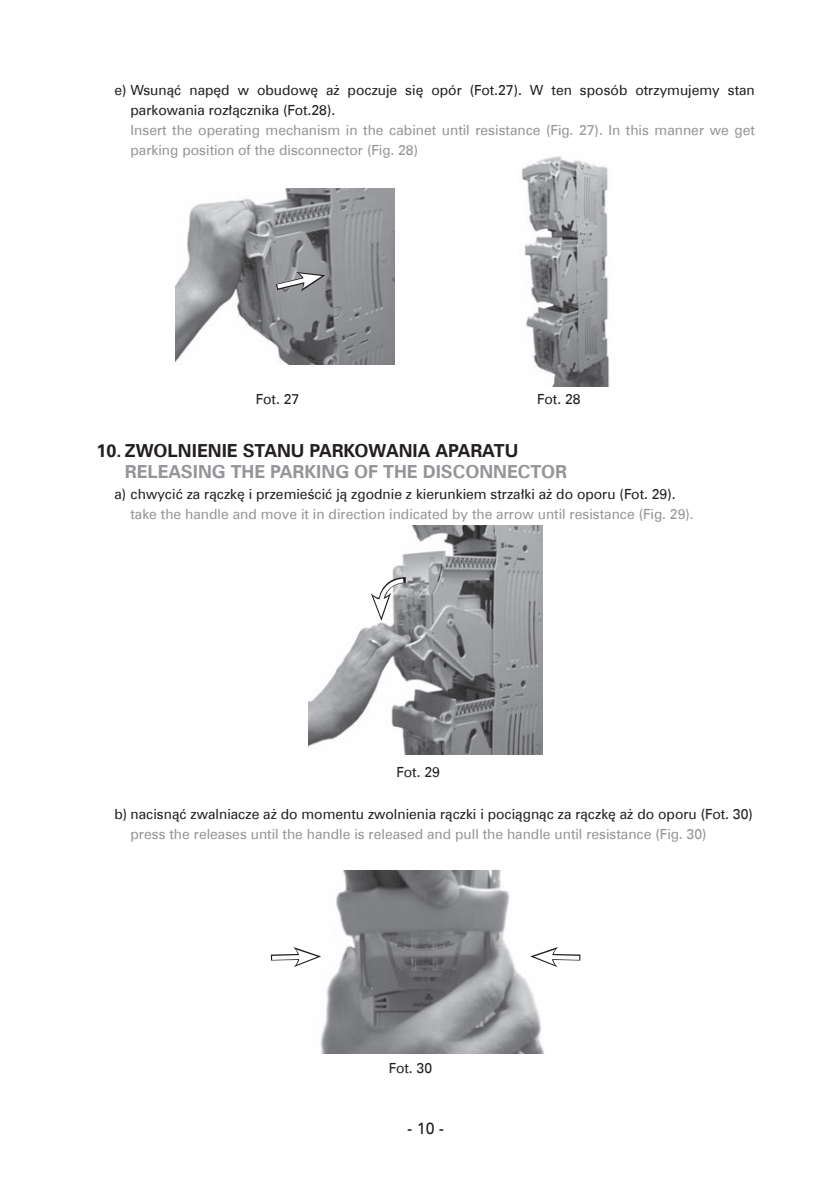
<style>
.page{position:relative;width:840px;height:1191px;background:#fff}
.page>*{position:absolute;margin:0;border:0;box-sizing:border-box;transform-origin:0 0}
.t1{font:700 18px "Zurich EU";color:#939598}
.t2{font:700 18px "Zurich EU";color:#231f20}
.t3{font:16px "Zurich EU";color:#231f20}
.t4{font:14px/20px "Zurich EU";color:#231f20}
.t5{font:14px/20px "Zurich EU";color:#939598}
</style>
<div class="page">
<img style="left:320px;top:870px;width:225px;height:184px">
<svg style="left:270px;top:947px;width:51px;height:20px"></svg>
<svg style="left:530px;top:947px;width:51px;height:20px"></svg>
<img style="left:308px;top:525px;width:234px;height:229px">
<svg style="left:370px;top:574px;width:41px;height:47px"></svg>
<img style="left:175px;top:189px;width:219px;height:176px">
<img style="left:518px;top:156px;width:92px;height:230px">
<svg style="left:269px;top:272px;width:56px;height:22px"></svg>
<p class="t4" style="left:130px;top:80px;width:625px;text-indent:-16px">e) Wsunąć napęd w obudowę aż poczuje się opór (Fot.27). W ten sposób otrzymujemy stan parkowania rozłącznika (Fot.28).</p>
<p class="t5" style="left:130px;top:120px;width:625px">Insert the operating mechanism in the cabinet until resistance (Fig. 27). In this manner we get parking position of the disconnector (Fig. 28)</p>
<p class="t4" style="left:256px;top:388px;width:45px">Fot. 27</p>
<p class="t4" style="left:537px;top:388px;width:45px">Fot. 28</p>
<p class="t2" style="left:96px;top:439px;width:423px">10. ZWOLNIENIE STANU PARKOWANIA APARATU</p>
<p class="t1" style="left:125px;top:461px;width:443px">RELEASING THE PARKING OF THE DISCONNECTOR</p>
<p class="t4" style="left:114px;top:483px;width:562px">a) chwycić za rączkę i przemieścić ją zgodnie z kierunkiem strzałki aż do oporu (Fot. 29).</p>
<p class="t5" style="left:130px;top:503px;width:564px">take the handle and move it in direction indicated by the arrow until resistance (Fig. 29).</p>
<p class="t4" style="left:396px;top:762px;width:45px">Fot. 29</p>
<p class="t4" style="left:114px;top:803px;width:639px">b) nacisnąć zwalniacze aż do momentu zwolnienia rączki i pociągnąc za rączkę aż do oporu (Fot. 30)</p>
<p class="t5" style="left:130px;top:823px;width:577px">press the releases until the handle is released and pull the handle until resistance (Fig. 30)</p>
<p class="t4" style="left:388px;top:1057px;width:45px">Fot. 30</p>
<p class="t3" style="left:407px;top:1118px;width:39px">- 10 -</p>
</div>
